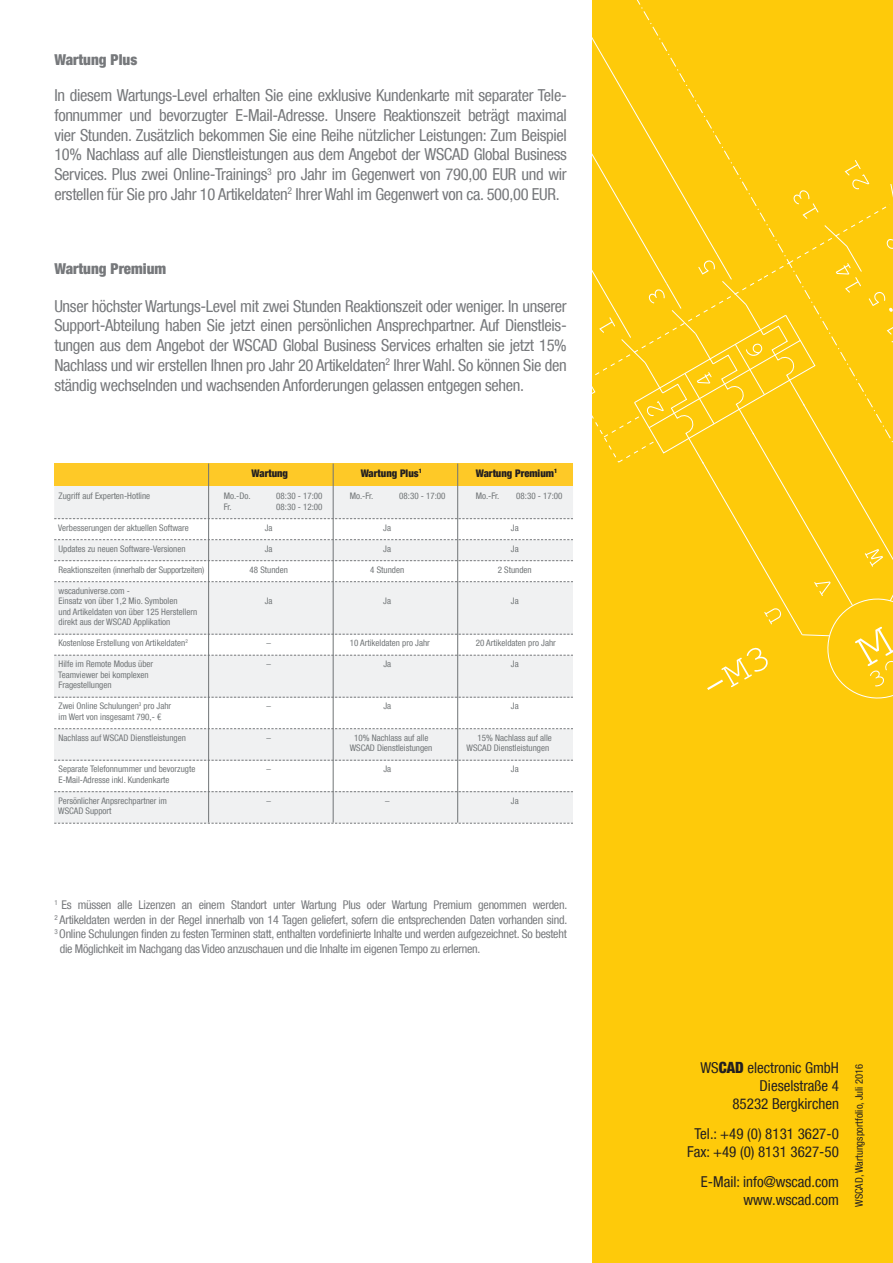
<style>
.page{position:relative;width:893px;height:1263px;background:#fff}
.page>*{position:absolute;margin:0;border:0;box-sizing:border-box;transform-origin:0 0}
.t1{font:condensed 16.5px/19.8px "Helvetica Neue LT Com";letter-spacing:-.02em;color:#76787b;text-align:justify}
.t2{font:condensed 15px/18px "Helvetica Neue LT Com";color:#231f20;text-align:right}
.t3{font:900 condensed 15px "Helvetica Neue LT Com";color:#76787b}
.t4{font:condensed 12px "Helvetica Neue LT Com";letter-spacing:-.02em;color:#76787b}
.t5{font:900 condensed 10.5px "Helvetica Neue LT Com";color:#231f20}
.t6{font:condensed 10.5px "Helvetica Neue LT Com";color:#231f20}
.t7{font:condensed 9px/10.5px "Helvetica Neue LT Com";color:#707476}
.t8{font:condensed 9px "Helvetica Neue LT Com";letter-spacing:-.02em;color:#707476}
.s1{font-weight:900;font-size:15.45px}
</style>
<div class="page">
<div style="left:592px;top:0;width:301px;height:1263px;background:#feca0a"></div>
<svg style="left:592px;top:37px;width:301px;height:662px"></svg>
<svg style="left:634px;top:0;width:259px;height:513px"></svg>
<div style="left:54px;top:540px;width:519px;height:21px;background:#f0f1f2"></div>
<div style="left:54px;top:582px;width:519px;height:52px;background:#f0f1f2"></div>
<div style="left:54px;top:655px;width:519px;height:42px;background:#f0f1f2"></div>
<div style="left:54px;top:729px;width:519px;height:31px;background:#f0f1f2"></div>
<div style="left:54px;top:792px;width:519px;height:31px;background:#f0f1f2"></div>
<svg style="left:54px;top:463px;width:519px;height:56px"></svg>
<svg style="left:54px;top:539px;width:519px;height:1px"></svg>
<svg style="left:54px;top:560px;width:519px;height:1px"></svg>
<svg style="left:54px;top:581px;width:519px;height:1px"></svg>
<svg style="left:54px;top:634px;width:519px;height:1px"></svg>
<svg style="left:54px;top:655px;width:519px;height:1px"></svg>
<svg style="left:54px;top:697px;width:519px;height:1px"></svg>
<svg style="left:54px;top:728px;width:519px;height:1px"></svg>
<svg style="left:54px;top:760px;width:519px;height:1px"></svg>
<svg style="left:54px;top:791px;width:519px;height:1px"></svg>
<svg style="left:54px;top:823px;width:519px;height:1px"></svg>
<hr style="left:333px;top:463px;width:1px;height:359px;background:#707476">
<hr style="left:208px;top:463px;width:1px;height:359px;background:#707476">
<hr style="left:457px;top:463px;width:1px;height:359px;background:#707476">
<p class="t3" style="left:54px;top:50px;width:84px">Wartung Plus</p>
<p class="t1" style="left:54px;top:85px;width:514px">In diesem Wartungs-Level erhalten Sie eine exklusive Kundenkarte mit separater Tele&shy;fonnummer und bevorzugter E-Mail-Adresse. Unsere Reaktionszeit beträgt maximal vier Stunden. Zusätzlich bekommen Sie eine Reihe nützlicher Leistungen: Zum Beispiel 10% Nachlass auf alle Dienstleistungen aus dem Angebot der WSCAD Global Business Services. Plus zwei Online-Trainings<sup>3</sup> pro Jahr im Gegenwert von 790,00 EUR und wir erstellen für Sie pro Jahr 10 Artikeldaten<sup>2</sup> Ihrer Wahl im Gegenwert von ca. 500,00 EUR.</p>
<p class="t3" style="left:54px;top:259px;width:113px">Wartung Premium</p>
<p class="t1" style="left:54px;top:296px;width:514px">Unser höchster Wartungs-Level mit zwei Stunden Reaktionszeit oder weniger. In unserer Support-Abteilung haben Sie jetzt einen persönlichen Ansprechpartner. Auf Dienstleis&shy;tungen aus dem Angebot der WSCAD Global Business Services erhalten sie jetzt 15% Nachlass und wir erstellen Ihnen pro Jahr 20 Artikeldaten<sup>2</sup> Ihrer Wahl. So können Sie den ständig wechselnden und wachsenden Anforderungen gelassen entgegen sehen.</p>
<p class="t5" style="left:251px;top:467px;width:38px">Wartung</p>
<p class="t5" style="left:361px;top:467px;width:63px">Wartung Plus<sup>1</sup></p>
<p class="t5" style="left:476px;top:467px;width:83px">Wartung Premium<sup>1</sup></p>
<p class="t7" style="left:59px;top:491px;width:93px">Zugriff auf Experten-Hotline</p>
<p class="t7" style="left:224px;top:491px;width:28px">Mo.-Do.</p>
<p class="t7" style="left:276px;top:491px;width:48px">08:30 - 17:00</p>
<p class="t7" style="left:350px;top:491px;width:25px">Mo.-Fr.</p>
<p class="t7" style="left:399px;top:491px;width:48px">08:30 - 17:00</p>
<p class="t7" style="left:476px;top:491px;width:25px">Mo.-Fr.</p>
<p class="t7" style="left:516px;top:491px;width:48px">08:30 - 17:00</p>
<p class="t7" style="left:224px;top:501px;width:9px">Fr.</p>
<p class="t7" style="left:276px;top:501px;width:48px">08:30 - 12:00</p>
<p class="t7" style="left:58px;top:522px;width:132px">Verbesserungen der aktuellen Software</p>
<p class="t7" style="left:265px;top:522px;width:9px">Ja</p>
<p class="t7" style="left:383px;top:522px;width:9px">Ja</p>
<p class="t7" style="left:511px;top:522px;width:9px">Ja</p>
<p class="t7" style="left:59px;top:543px;width:129px">Updates zu neuen Software-Versionen</p>
<p class="t7" style="left:265px;top:543px;width:9px">Ja</p>
<p class="t7" style="left:383px;top:543px;width:9px">Ja</p>
<p class="t7" style="left:511px;top:543px;width:9px">Ja</p>
<p class="t8" style="left:59px;top:564px;width:147px">Reaktionszeiten (innerhalb der Supportzeiten)</p>
<p class="t7" style="left:250px;top:564px;width:40px">48 Stunden</p>
<p class="t7" style="left:370px;top:564px;width:35px">4 Stunden</p>
<p class="t7" style="left:498px;top:564px;width:35px">2 Stunden</p>
<p class="t7" style="left:59px;top:585px;width:120px">wscaduniverse.com -<br>Einsatz von über 1,2 Mio. Symbolen</p>
<p class="t7" style="left:265px;top:596px;width:9px">Ja</p>
<p class="t7" style="left:383px;top:596px;width:9px">Ja</p>
<p class="t7" style="left:511px;top:596px;width:9px">Ja</p>
<p class="t7" style="left:59px;top:606px;width:140px">und Artikeldaten von über 125 Herstellern direkt aus der WSCAD Applikation</p>
<p class="t7" style="left:59px;top:638px;width:131px">Kostenlose Erstellung von Artikeldaten<sup>2</sup></p>
<p class="t7" style="left:266px;top:638px;width:6px">–</p>
<p class="t7" style="left:350px;top:638px;width:82px">10 Artikeldaten pro Jahr</p>
<p class="t7" style="left:476px;top:638px;width:82px">20 Artikeldaten pro Jahr</p>
<p class="t7" style="left:59px;top:659px;width:96px">Hilfe im Remote Modus über</p>
<p class="t7" style="left:266px;top:659px;width:6px">–</p>
<p class="t7" style="left:383px;top:659px;width:9px">Ja</p>
<p class="t7" style="left:511px;top:659px;width:9px">Ja</p>
<p class="t7" style="left:58px;top:669px;width:92px">Teamviewer bei komplexen<br>Fragestellungen</p>
<p class="t7" style="left:59px;top:701px;width:114px">Zwei Online Schulungen<sup>3</sup> pro Jahr</p>
<p class="t7" style="left:266px;top:701px;width:6px">–</p>
<p class="t7" style="left:383px;top:701px;width:9px">Ja</p>
<p class="t7" style="left:511px;top:701px;width:9px">Ja</p>
<p class="t7" style="left:59px;top:711px;width:104px">im Wert von insgesamt 790,- €</p>
<p class="t7" style="left:59px;top:732px;width:129px">Nachlass auf WSCAD Dienstleistungen</p>
<p class="t7" style="left:266px;top:732px;width:6px">–</p>
<p class="t7" style="left:354px;top:732px;width:76px">10% Nachlass auf alle</p>
<p class="t7" style="left:478px;top:732px;width:76px">15% Nachlass auf alle</p>
<p class="t7" style="left:350px;top:743px;width:84px">WSCAD Dienstleistungen</p>
<p class="t7" style="left:467px;top:743px;width:84px">WSCAD Dienstleistungen</p>
<p class="t7" style="left:59px;top:764px;width:138px">Separate Telefonnummer und bevorzugte</p>
<p class="t7" style="left:266px;top:764px;width:6px">–</p>
<p class="t7" style="left:383px;top:764px;width:9px">Ja</p>
<p class="t7" style="left:511px;top:764px;width:9px">Ja</p>
<p class="t7" style="left:59px;top:774px;width:113px">E-Mail-Adresse inkl. Kundenkarte</p>
<p class="t7" style="left:59px;top:795px;width:110px">Persönlicher Anpsrechpartner im</p>
<p class="t7" style="left:266px;top:795px;width:6px">–</p>
<p class="t7" style="left:385px;top:795px;width:6px">–</p>
<p class="t7" style="left:511px;top:795px;width:9px">Ja</p>
<p class="t7" style="left:58px;top:806px;width:55px">WSCAD Support</p>
<p class="t4" style="left:54px;top:898px;width:514px"><sup>1</sup> Es müssen alle Lizenzen an einem Standort unter Wartung Plus oder Wartung Premium genommen werden.</p>
<p class="t4" style="left:54px;top:912px;width:514px"><sup>2</sup> Artikeldaten werden in der Regel innerhalb von 14 Tagen geliefert, sofern die entsprechenden Daten vorhanden sind.</p>
<p class="t4" style="left:54px;top:927px;width:514px"><sup>3</sup> Online Schulungen finden zu festen Terminen statt, enthalten vordefinierte Inhalte und werden aufgezeichnet. So besteht</p>
<p class="t4" style="left:60px;top:941px;width:422px">die Möglichkeit im Nachgang das Video anzuschauen und die Inhalte im eigenen Tempo zu erlernen.</p>
<p class="t2" style="left:700px;top:1059px;width:140px">WS<span class="s1">CAD</span> electronic GmbH<br>Dieselstraße 4<br>85232 Bergkirchen</p>
<p class="t2" style="left:687px;top:1125px;width:153px;text-align:center">Tel.: +49 (0) 8131 3627-0<br>Fax: +49 (0) 8131 3627-50</p>
<p class="t2" style="left:701px;top:1173px;width:140px">E-Mail: info@wscad.com www.wscad.com</p>
<p class="t6" style="left:853px;top:1207px;width:144px;rotate:-90deg">WSCAD, Wartungsportfolio, Juli 2016</p>
</div>
